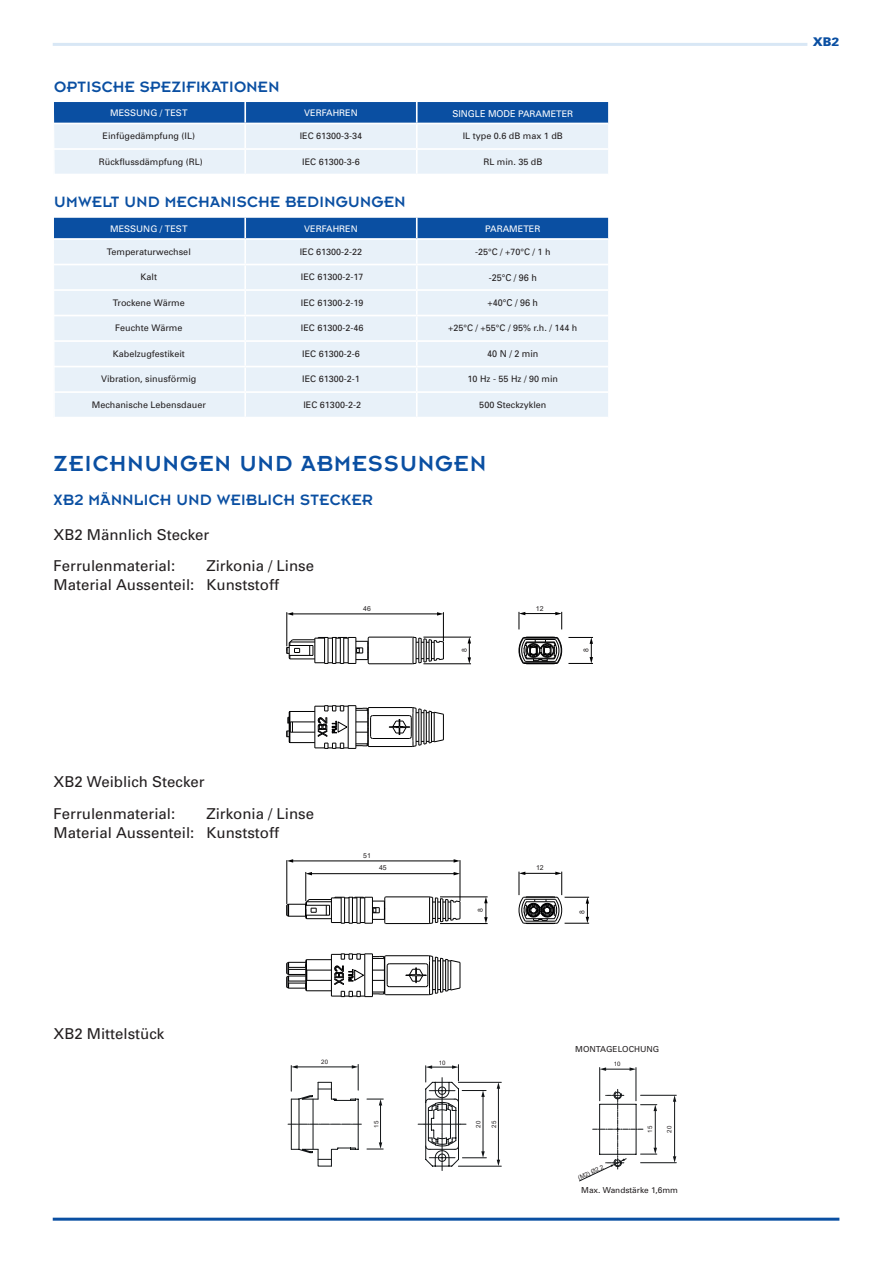
<style>
.page{position:relative;width:893px;height:1263px;background:#fff}
.page>*{position:absolute;margin:0;border:0;box-sizing:border-box;transform-origin:0 0}
.t1{font:24px "Insignia";letter-spacing:.05em;color:#0a4fa2}
.t2{font:16.5px "Insignia";letter-spacing:.02em;color:#0a4fa2}
.t3{font:15px/31.5px "Univers";color:#231f20}
.t4{font:900 12px "Univers";color:#0a4fa2}
.t5{font:9.45px "Univers";color:#231f20;scale:.95 1}
.t6{font:9.45px "Univers";color:#fff;scale:.95 1}
.t7{font:9px "Univers";color:#231f20}
.t8{font:9px "Univers";color:#fff}
.t9{font:8.25px "Univers";color:#231f20}
.t10{font:7.65px "Arial";color:#111416}
.t11{font:6.9px "Arial";color:#231f20}
.t12{font:6.15px "Arial";color:#231f20}
.s1{font-size:9px}
</style>
<div class="page">
<hr style="left:53px;top:43px;width:754px;height:3px;background:#d8e7f5">
<hr style="left:53px;top:1218px;width:786px;height:3px;background:#0a4fa2">
<hr style="left:385px;top:923px;width:44px;height:1px;background:#000001">
<hr style="left:385px;top:897px;width:44px;height:1px;background:#000001">
<hr style="left:385px;top:955px;width:44px;height:1px;background:#000001">
<hr style="left:389px;top:963px;width:37px;height:1px;background:#000001">
<hr style="left:389px;top:986px;width:37px;height:1px;background:#000001">
<hr style="left:385px;top:994px;width:44px;height:1px;background:#000001">
<svg style="left:428px;top:896px;width:33px;height:28px"></svg>
<svg style="left:286px;top:953px;width:104px;height:44px"></svg>
<svg style="left:406px;top:955px;width:55px;height:40px"></svg>
<svg style="left:484px;top:898px;width:4px;height:25px"></svg>
<hr style="left:460px;top:860px;width:1px;height:41px;background:#000001">
<hr style="left:440px;top:923px;width:48px;height:1px;background:#000001">
<hr style="left:440px;top:897px;width:48px;height:1px;background:#000001">
<hr style="left:311px;top:873px;width:144px;height:1px;background:#000001">
<svg style="left:454px;top:872px;width:6px;height:3px"></svg>
<svg style="left:286px;top:872px;width:100px;height:52px"></svg>
<hr style="left:287px;top:860px;width:1px;height:44px;background:#000001">
<svg style="left:518px;top:872px;width:71px;height:52px"></svg>
<hr style="left:292px;top:861px;width:163px;height:1px;background:#000001">
<svg style="left:454px;top:859px;width:6px;height:4px"></svg>
<svg style="left:287px;top:859px;width:6px;height:4px"></svg>
<hr style="left:369px;top:663px;width:43px;height:1px;background:#000001">
<hr style="left:369px;top:637px;width:43px;height:1px;background:#000001">
<svg style="left:286px;top:636px;width:84px;height:28px"></svg>
<svg style="left:286px;top:705px;width:158px;height:44px"></svg>
<svg style="left:468px;top:638px;width:3px;height:25px"></svg>
<hr style="left:423px;top:663px;width:48px;height:1px;background:#000001">
<hr style="left:423px;top:637px;width:48px;height:1px;background:#000001">
<hr style="left:292px;top:614px;width:146px;height:1px;background:#000001">
<svg style="left:412px;top:612px;width:32px;height:52px"></svg>
<svg style="left:288px;top:612px;width:5px;height:4px"></svg>
<hr style="left:287px;top:612px;width:1px;height:34px;background:#000001">
<svg style="left:518px;top:637px;width:75px;height:27px"></svg>
<hr style="left:524px;top:613px;width:32px;height:1px;background:#000001">
<svg style="left:555px;top:612px;width:7px;height:17px"></svg>
<svg style="left:519px;top:612px;width:6px;height:17px"></svg>
<hr style="left:599px;top:1067px;width:1px;height:34px;background:#111416">
<hr style="left:636px;top:1067px;width:1px;height:34px;background:#111416">
<svg style="left:600px;top:1067px;width:36px;height:4px"></svg>
<hr style="left:641px;top:1095px;width:35px;height:1px;background:#111416">
<hr style="left:641px;top:1162px;width:35px;height:1px;background:#111416">
<hr style="left:674px;top:1100px;width:1px;height:57px;background:#111416">
<svg style="left:673px;top:1095px;width:3px;height:7px"></svg>
<svg style="left:673px;top:1156px;width:3px;height:7px"></svg>
<hr style="left:498px;top:1087px;width:1px;height:74px;background:#111416">
<svg style="left:497px;top:1083px;width:3px;height:6px"></svg>
<svg style="left:497px;top:1160px;width:3px;height:6px"></svg>
<hr style="left:458px;top:1082px;width:43px;height:1px;background:#111416">
<hr style="left:458px;top:1166px;width:43px;height:1px;background:#111416">
<svg style="left:418px;top:1064px;width:68px;height:106px"></svg>
<hr style="left:380px;top:1104px;width:1px;height:39px;background:#111416">
<svg style="left:367px;top:1142px;width:16px;height:8px"></svg>
<svg style="left:367px;top:1099px;width:16px;height:6px"></svg>
<svg style="left:288px;top:1064px;width:73px;height:102px"></svg>
<svg style="left:579px;top:1089px;width:78px;height:92px"></svg>
<svg style="left:54px;top:102px;width:555px;height:72px;background:#a9c3e0"></svg>
<svg style="left:54px;top:217px;width:555px;height:200px;background:#d3e1f0"></svg>
<h2 class="t2" style="left:54px;top:78px;width:227px">OPTISCHE SPEZIFIKATIONEN</h2>
<p class="t8" style="left:110px;top:108px;width:79px">MESSUNG / TEST</p>
<p class="t8" style="left:304px;top:108px;width:55px">VERFAHREN</p>
<p class="t6" style="left:452px;top:108px;width:129px">SINGLE MODE <span class="s1">PARAMETER</span></p>
<p class="t7" style="left:103px;top:130px;width:94px">Einfügedämpfung (IL)</p>
<p class="t7" style="left:300px;top:130px;width:64px">IEC 61300-3-34</p>
<p class="t7" style="left:463px;top:130px;width:102px">IL type 0.6 dB max 1 dB</p>
<p class="t7" style="left:99px;top:156px;width:105px">Rückflussdämpfung (RL)</p>
<p class="t7" style="left:302px;top:156px;width:59px">IEC 61300-3-6</p>
<p class="t7" style="left:483px;top:156px;width:61px">RL min. 35 dB</p>
<h2 class="t2" style="left:54px;top:194px;width:353px">UMWELT UND MECHANISCHE BEDINGUNGEN</h2>
<p class="t8" style="left:110px;top:223px;width:79px">MESSUNG / TEST</p>
<p class="t8" style="left:304px;top:223px;width:55px">VERFAHREN</p>
<p class="t8" style="left:485px;top:223px;width:57px">PARAMETER</p>
<p class="t7" style="left:107px;top:246px;width:85px">Temperaturwechsel</p>
<p class="t7" style="left:300px;top:246px;width:64px">IEC 61300-2-22</p>
<p class="t7" style="left:475px;top:246px;width:77px">-25°C / +70°C / 1 h</p>
<p class="t7" style="left:141px;top:271px;width:18px">Kalt</p>
<p class="t7" style="left:301px;top:271px;width:64px">IEC 61300-2-17</p>
<p class="t5" style="left:489px;top:271px;width:52px">-25°C / 96 h</p>
<p class="t7" style="left:113px;top:297px;width:74px">Trockene Wärme</p>
<p class="t7" style="left:301px;top:297px;width:64px">IEC 61300-2-19</p>
<p class="t5" style="left:487px;top:297px;width:55px">+40°C / 96 h</p>
<p class="t7" style="left:115px;top:323px;width:69px">Feuchte Wärme</p>
<p class="t7" style="left:301px;top:322px;width:64px">IEC 61300-2-46</p>
<p class="t7" style="left:448px;top:322px;width:131px">+25°C / +55°C / 95% r.h. / 144 h</p>
<p class="t7" style="left:113px;top:348px;width:74px">Kabelzugfestikeit</p>
<p class="t7" style="left:302px;top:348px;width:59px">IEC 61300-2-6</p>
<p class="t5" style="left:487px;top:348px;width:55px">40 N / 2 min</p>
<p class="t7" style="left:101px;top:374px;width:97px">Vibration, sinusförmig</p>
<p class="t7" style="left:302px;top:374px;width:59px">IEC 61300-2-1</p>
<p class="t7" style="left:468px;top:374px;width:92px">10 Hz - 55 Hz / 90 min</p>
<p class="t7" style="left:92px;top:399px;width:116px">Mechanische Lebensdauer</p>
<p class="t7" style="left:303px;top:399px;width:59px">IEC 61300-2-2</p>
<p class="t7" style="left:479px;top:399px;width:69px">500 Steckzyklen</p>
<p class="t11" style="left:536px;top:400px;width:9px">12</p>
<h1 class="t1" style="left:54px;top:451px;width:434px">ZEICHNUNGEN UND ABMESSUNGEN</h1>
<h2 class="t2" style="left:54px;top:492px;width:321px">XB2 MÄNNLICH UND WEIBLICH STECKER</h2>
<h3 class="t3" style="left:54px;top:518px;width:157px">XB2 Männlich Stecker<br>Ferrulenmaterial:</h3>
<h3 class="t3" style="left:54px;top:556px;width:262px;line-height:18.8px;text-indent:153px">Zirkonia / Linse<br>Material Aussenteil: Kunststoff</h3>
<p class="t11" style="left:363px;top:603px;width:9px">46</p>
<p class="t11" style="left:536px;top:603px;width:9px">12</p>
<p class="t11" style="left:459px;top:652px;width:5px;rotate:-90deg">8</p>
<p class="t11" style="left:581px;top:652px;width:5px;rotate:-90deg">8</p>
<h3 class="t3" style="left:54px;top:766px;width:153px">XB2 Weiblich Stecker<br>Ferrulenmaterial:</h3>
<h3 class="t3" style="left:54px;top:804px;width:262px;line-height:18.8px;text-indent:153px">Zirkonia / Linse<br>Material Aussenteil: Kunststoff</h3>
<p class="t11" style="left:363px;top:850px;width:9px">51</p>
<p class="t11" style="left:379px;top:863px;width:9px">45</p>
<p class="t11" style="left:476px;top:912px;width:5px;rotate:-90deg">8</p>
<p class="t11" style="left:536px;top:863px;width:9px">12</p>
<p class="t11" style="left:577px;top:914px;width:5px;rotate:-90deg">8</p>
<h3 class="t3" style="left:54px;top:1018px;width:112px">XB2 Mittelstück</h3>
<p class="t12" style="left:321px;top:1058px;width:8px">20</p>
<p class="t12" style="left:439px;top:1058px;width:8px">10</p>
<p class="t12" style="left:372px;top:1127px;width:8px;rotate:-90deg">15</p>
<p class="t12" style="left:474px;top:1127px;width:8px;rotate:-90deg">20</p>
<p class="t12" style="left:490px;top:1127px;width:8px;rotate:-90deg">25</p>
<p class="t9" style="left:575px;top:1044px;width:86px">MONTAGELOCHUNG</p>
<p class="t10" style="left:576px;top:1044px;width:84px">CUTOUT DIMENSIONS</p>
<p class="t12" style="left:614px;top:1060px;width:8px">10</p>
<p class="t12" style="left:576px;top:1174px;width:29px;rotate:-25deg">(M2) Ø2.2</p>
<p class="t12" style="left:646px;top:1132px;width:8px;rotate:-90deg">15</p>
<p class="t12" style="left:665px;top:1132px;width:8px;rotate:-90deg">20</p>
<p class="t9" style="left:581px;top:1184px;width:98px">Max. Wandstärke 1,6mm</p>
<p class="t12" style="left:582px;top:1188px;width:73px">Max wall thickness 1.6mm</p>
<h3 class="t4" style="left:813px;top:34px;width:28px">XB2</h3>
</div>
